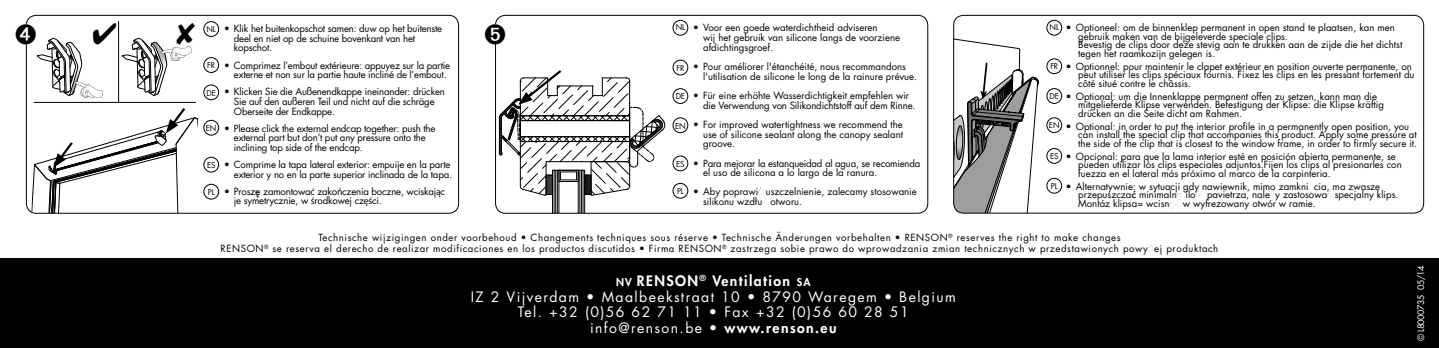
<style>
.page{position:relative;width:1439px;height:348px;background:#fff}
.page>*{position:absolute;margin:0;border:0;box-sizing:border-box;transform-origin:0 0}
.t1{font:14px/15.8px "Futura Std";letter-spacing:.1em;color:#fff;text-align:center}
.t2{font:9.62px/8.8px "Futura Std";color:#000}
.t3{font:9.62px/9.6px "Futura Std";letter-spacing:-.02em;color:#000}
.t4{font:9.62px/11.5px "Futura Std";letter-spacing:.06em;color:#000;text-align:center}
.t5{font:8.75px "Futura Std";letter-spacing:-.05em;color:#fff}
.t6{font:7.88px "Futura Std";letter-spacing:-.02em;color:#000}
.s1{font-family:"Futura";font-weight:500}
.s2{font-family:"Myriad Pro"}
.s3{font-weight:800;font-size:10.5px}
.s4{font-weight:800}
</style>
<div class="page">
<div style="left:0;top:258px;width:1439px;height:89px;background:#000"></div>
<svg style="left:953px;top:38px;width:85px;height:175px"></svg>
<div style="left:953px;top:15px;width:471px;height:198px;border:1px solid #000;border-radius:10px"></div>
<div style="left:1046px;top:20px;width:16px;height:16px;border:1px solid #000;border-radius:50%"></div>
<div style="left:1046px;top:58px;width:16px;height:16px;border:1px solid #000;border-radius:50%"></div>
<div style="left:1046px;top:88px;width:16px;height:16px;border:1px solid #000;border-radius:50%"></div>
<div style="left:1046px;top:117px;width:16px;height:16px;border:1px solid #000;border-radius:50%"></div>
<div style="left:1046px;top:148px;width:16px;height:15px;border:1px solid #000;border-radius:50%"></div>
<div style="left:1046px;top:178px;width:16px;height:15px;border:1px solid #000;border-radius:50%"></div>
<div style="left:495px;top:15px;width:433px;height:198px;border:1px solid #000;border-radius:10px"></div>
<div style="left:672px;top:20px;width:16px;height:16px;border:1px solid #000;border-radius:50%"></div>
<div style="left:672px;top:60px;width:16px;height:15px;border:1px solid #000;border-radius:50%"></div>
<div style="left:672px;top:88px;width:16px;height:16px;border:1px solid #000;border-radius:50%"></div>
<div style="left:672px;top:117px;width:16px;height:16px;border:1px solid #000;border-radius:50%"></div>
<div style="left:672px;top:155px;width:16px;height:16px;border:1px solid #000;border-radius:50%"></div>
<div style="left:672px;top:183px;width:16px;height:15px;border:1px solid #000;border-radius:50%"></div>
<svg style="left:499px;top:70px;width:166px;height:143px"></svg>
<div style="left:26px;top:15px;width:433px;height:198px;border:1px solid #000;border-radius:10px"></div>
<div style="left:203px;top:21px;width:16px;height:16px;border:1px solid #000;border-radius:50%"></div>
<div style="left:203px;top:57px;width:16px;height:16px;border:1px solid #000;border-radius:50%"></div>
<div style="left:203px;top:84px;width:16px;height:16px;border:1px solid #000;border-radius:50%"></div>
<div style="left:203px;top:120px;width:16px;height:15px;border:1px solid #000;border-radius:50%"></div>
<div style="left:203px;top:156px;width:16px;height:16px;border:1px solid #000;border-radius:50%"></div>
<div style="left:203px;top:183px;width:16px;height:16px;border:1px solid #000;border-radius:50%"></div>
<hr style="left:118px;top:21px;width:1px;height:81px;background:#000">
<svg style="left:495px;top:24px;width:2px;height:20px"></svg>
<svg style="left:25px;top:22px;width:174px;height:191px"></svg>
<p class="t6" style="left:206px;top:24px;width:11px">NL</p>
<p class="t6" style="left:207px;top:60px;width:9px">FR</p>
<p class="t6" style="left:206px;top:87px;width:11px">DE</p>
<p class="t6" style="left:206px;top:123px;width:12px">EN</p>
<p class="t6" style="left:207px;top:160px;width:10px">ES</p>
<p class="t6" style="left:208px;top:187px;width:8px">PL</p>
<p class="t3" style="left:234px;top:24px;width:210px;text-indent:-10px">• Klik het buitenkopschot samen: duw op het buitenste deel en niet op de schuine bovenkant van het kopschot.</p>
<p class="t3" style="left:234px;top:60px;width:218px;text-indent:-10px">• Comprimez l’embout extérieure: appuyez sur la partie externe et non sur la partie haute incliné de l’embout.</p>
<p class="t3" style="left:234px;top:87px;width:212px;text-indent:-10px">• Klicken Sie die Außenendkappe ineinander: drücken<br>Sie auf den außeren Teil und nicht auf die schräge<br>Oberseite der Endkappe.</p>
<p class="t3" style="left:234px;top:123px;width:203px;text-indent:-10px">• Please click the external endcap together: push the external part but don’t put any pressure onto the inclining top side of the endcap.</p>
<p class="t3" style="left:224px;top:159px;width:229px;text-align:right">• Comprime la tapa lateral exterior: empuije en la parte exterior y no en la parte superior inclinada de la tapa.</p>
<p class="t3" style="left:234px;top:186px;width:213px;text-indent:-10px">• Prosz<span class="s1">ę</span> zamontowa<span class="s2">ć</span> zako<span class="s2">ń</span>czenia boczne, wciskaj<span class="s2">ą</span>c je symetrycznie, w <span class="s2">ś</span>rodkowej cz<span class="s2">ęś</span>ci.</p>
<p class="t6" style="left:676px;top:22px;width:11px">NL</p>
<p class="t6" style="left:676px;top:63px;width:9px">FR</p>
<p class="t6" style="left:676px;top:91px;width:11px">DE</p>
<p class="t6" style="left:675px;top:120px;width:12px">EN</p>
<p class="t6" style="left:676px;top:158px;width:10px">ES</p>
<p class="t6" style="left:677px;top:186px;width:8px">PL</p>
<p class="t2" style="left:703px;top:23px;width:198px;line-height:9.6px;text-indent:-10px">• Voor een goede waterdichtheid adviseren<br>wij het gebruik van silicone langs de voorziene afdichtingsgroef.</p>
<p class="t2" style="left:703px;top:62px;width:215px;line-height:9.6px;text-indent:-10px">• Pour améliorer l'étanchéité, nous recommandons l'utilisation de silicone le long de la rainure prévue.</p>
<p class="t2" style="left:703px;top:91px;width:214px;line-height:9.6px;text-indent:-10px">• Für eine erhöhte Wasserdichtigkeit empfehlen wir die Verwendung von Silikondichtstoff auf dem Rinne.</p>
<p class="t2" style="left:703px;top:119px;width:201px;line-height:9.6px;text-align:justify;text-indent:-10px">• For improved watertightness we recommend the use of silicone sealant along the canopy sealant groove.</p>
<p class="t3" style="left:703px;top:158px;width:219px;text-indent:-10px">• Para mejorar la estanqueidad al agua, se recomienda el uso de silicona a lo largo de la ranura.</p>
<p class="t2" style="left:703px;top:187px;width:215px;line-height:9.6px;text-indent:-10px">• Aby poprawi<span class="s1">ć</span> uszczelnienie, zalecamy stosowanie silikonu wzdłu<span class="s1">ż</span> otworu.</p>
<p class="t2" style="left:1078px;top:23px;width:326px;text-indent:-12px">• Optioneel: om de binnenklep permanent in open stand te plaatsen, kan men gebruik maken van de bijgeleverde speciale clips.<br>Bevestig de clips door deze stevig aan te drukken aan de zijde die het dichtst tegen het raamkozijn gelegen is.</p>
<p class="t2" style="left:1078px;top:62px;width:338px;text-indent:-12px">• Optionnel: pour maintenir le clapet extérieur en position ouverte permanente, on peut utiliser les clips spéciaux fournis. Fixez les clips en les pressant fortement du côté situé contre le châssis.</p>
<p class="t2" style="left:1078px;top:92px;width:307px;text-indent:-12px">• Optional: um die Innenklappe permanent offen zu setzen, kann man die mitgelieferde Klipse verwenden. Befestigung der Klipse: die Klipse kräftig drücken an die Seite dicht am Rahmen.</p>
<p class="t2" style="left:1078px;top:122px;width:340px;text-indent:-12px">• Optional: in order to put the interior profile in a permanently open position, you can install the special clip that accompanies this product. Apply some pressure at the side of the clip that is closest to the window frame, in order to firmly secure it.</p>
<p class="t2" style="left:1078px;top:152px;width:325px;text-indent:-12px">• Opcional: para que la lama interior esté en posición abierta permanente, se pueden utilizar los clips especiales adjuntos.Fijen los clips al presionarles con fuezza en el lateral más próximo al marco de la carpinteria.</p>
<p class="t2" style="left:1078px;top:181px;width:322px;text-indent:-12px">• Alternatywnie: w sytuacji gdy nawiewnik, mimo zamkni<span class="s1">ę</span>cia, ma zwasze przepuszcza<span class="s1">ć</span> minimaln<span class="s1">ą</span> ilo<span class="s1">ść</span> pavietrza, nale<span class="s1">ź</span>y zastosowa<span class="s1">ć</span> specjalny klips.<br>Montáz klipsa= wcisn<span class="s1">ąć</span> w wyfrezowany otwór w ramie.</p>
<p class="t6" style="left:1049px;top:22px;width:11px">NL</p>
<p class="t6" style="left:1050px;top:61px;width:9px">FR</p>
<p class="t6" style="left:1049px;top:91px;width:11px">DE</p>
<p class="t6" style="left:1049px;top:120px;width:12px">EN</p>
<p class="t6" style="left:1050px;top:151px;width:10px">ES</p>
<p class="t6" style="left:1051px;top:181px;width:8px">PL</p>
<p class="t4" style="left:221px;top:231px;width:999px">Technische wijzigingen onder voorbehoud • Changements techniques sous réserve • Technische Änderungen vorbehalten • RENSON<sup>®</sup> reserves the right to make changes<br>RENSON<sup>®</sup> se reserva el derecho de realizar modificaciones en los productos discutidos • Firma RENSON<sup>®</sup> zastrzega sobie prawo do wprowadzania zmian technicznych w przedstawionych powy<span class="s1">ż</span>ej produktach</p>
<h1 class="t1" style="left:471px;top:272px;width:486px"><span class="s3">NV</span> <span class="s4">RENSON</span><sup>®</sup> <span class="s4">Ventilation</span> <span class="s3">SA<br></span>IZ 2 Vijverdam • Maalbeekstraat 10 • 8790 Waregem <span class="s4">•</span> Belgium Tel. +32 (0)56 62 71 11 • Fax +32 (0)56 60 28 51 info@renson.be <span class="s4">• www.renson.eu</span></h1>
<p class="t5" style="left:1415px;top:340px;width:77px;rotate:-90deg">© L8000735 05/14</p>
</div>
